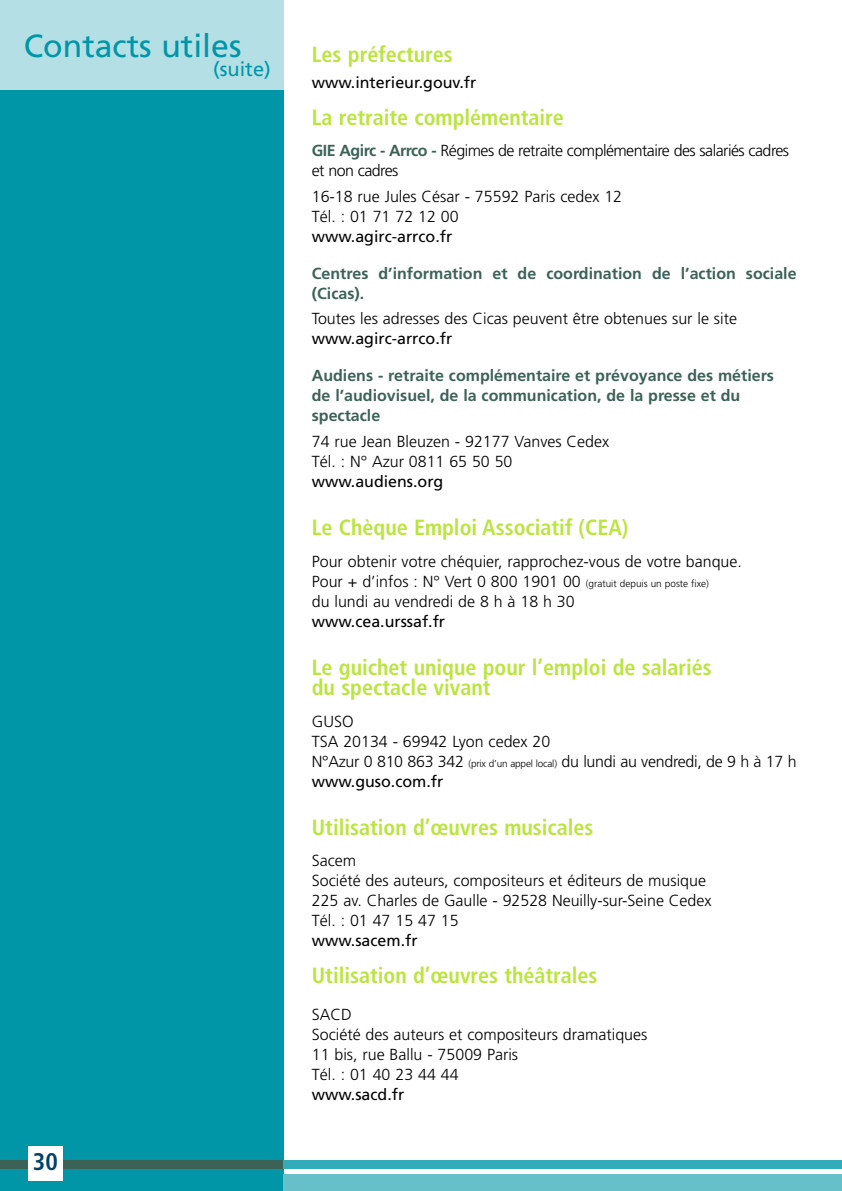
<style>
.page{position:relative;width:842px;height:1191px;background:#fff}
.page>*{position:absolute;margin:0;border:0;box-sizing:border-box;transform-origin:0 0}
.t1{font:32px "Frutiger";color:#0096a7}
.t2{font:700 condensed 24px "Frutiger";color:#004265}
.t3{font:700 condensed 22px/20px "Frutiger";color:#bae53e}
.t4{font:20px "Frutiger";color:#0096a7}
.t5{font:300 16px/20px "Frutiger";color:#000}
.t6{font:700 16px/20px "Frutiger";color:#3c6258}
.t7{font:16px "Frutiger";color:#000}
.t8{font:300 16px/20px "Frutiger";letter-spacing:-.035em;color:#000}
.s1{font-weight:700;color:#3c6258}
.s2{font-size:10px}
.s3{font-weight:400}
</style>
<div class="page">
<div style="left:0;top:0;width:283px;height:1190px;background:#0096a7"></div>
<hr style="left:841px;top:0;width:1px;height:1162px;background:#b3dfe5">
<div style="left:0;top:0;width:283px;height:90px;background:#b3dfe5"></div>
<div style="left:0;top:1159px;width:283px;height:9px;background:#3c6258"></div>
<div style="left:283px;top:1159px;width:559px;height:9px;background:#33abb9"></div>
<div style="left:283px;top:1174px;width:559px;height:16px;background:#66c0ca"></div>
<div style="left:28px;top:1146px;width:34px;height:34px;background:#fff"></div>
<h1 class="t1" style="left:24px;top:33px;width:219px">Contacts utiles</h1>
<p class="t4" style="left:213px;top:61px;width:59px">(suite)</p>
<h2 class="t2" style="left:33px;top:1152px;width:26px">30</h2>
<h3 class="t3" style="left:312px;top:46px;width:142px">Les préfectures</h3>
<p class="t7" style="left:312px;top:76px;width:166px">www.interieur.gouv.fr</p>
<h3 class="t3" style="left:312px;top:109px;width:253px">La retraite complémentaire</h3>
<p class="t8" style="left:312px;top:142px;width:479px"><span class="s1">GIE Agirc - Arrco -</span> Régimes de retraite complémentaire des salariés cadres et non cadres</p>
<p class="t5" style="left:312px;top:187px;width:312px">16-18 rue Jules César - 75592 Paris cedex 12<br>Tél. : 01 71 72 12 00</p>
<p class="t7" style="left:312px;top:230px;width:142px">www.agirc-arrco.fr</p>
<p class="t6" style="left:312px;top:264px;width:486px">Centres d’information et de coordination de l’action sociale (Cicas).</p>
<p class="t5" style="left:312px;top:310px;width:427px">Toutes les adresses des Cicas peuvent être obtenues sur le site</p>
<p class="t7" style="left:312px;top:332px;width:142px">www.agirc-arrco.fr</p>
<p class="t6" style="left:312px;top:367px;width:464px">Audiens - retraite complémentaire et prévoyance des métiers de l’audiovisuel, de la communication, de la presse et du spectacle</p>
<p class="t5" style="left:312px;top:433px;width:299px">74 rue Jean Bleuzen - 92177 Vanves Cedex<br>Tél. : N° Azur 0811 65 50 50</p>
<p class="t7" style="left:312px;top:475px;width:133px">www.audiens.org</p>
<h3 class="t3" style="left:312px;top:519px;width:318px">Le Chèque Emploi Associatif (CEA)</h3>
<p class="t5" style="left:312px;top:552px;width:432px">Pour obtenir votre chéquier, rapprochez-vous de votre banque.<br>Pour + d’infos : N° Vert 0 800 1901 00 <span class="s2">(gratuit depuis un poste fixe)<br></span>du lundi au vendredi de 8 h à 18 h 30</p>
<p class="t7" style="left:312px;top:615px;width:135px">www.cea.urssaf.fr</p>
<h3 class="t3" style="left:312px;top:659px;width:401px">Le guichet unique pour l’emploi de salariés du spectacle vivant</h3>
<p class="t5" style="left:312px;top:712px;width:486px">GUSO<br>TSA 20134 - 69942 Lyon cedex 20<br>N°Azur 0 810 863 342 <span class="s2">(prix d’un appel local)</span> du lundi au vendredi, de 9 h à 17 h <span class="s3">www.guso.com.fr</span></p>
<h3 class="t3" style="left:312px;top:819px;width:283px">Utilisation d’œuvres musicales</h3>
<p class="t5" style="left:312px;top:852px;width:401px">Sacem<br>Société des auteurs, compositeurs et éditeurs de musique 225 av. Charles de Gaulle - 92528 Neuilly-sur-Seine Cedex Tél. : 01 47 15 47 15</p>
<p class="t7" style="left:312px;top:934px;width:107px">www.sacem.fr</p>
<h3 class="t3" style="left:312px;top:967px;width:287px">Utilisation d’œuvres théâtrales</h3>
<p class="t5" style="left:312px;top:1006px;width:337px">SACD<br>Société des auteurs et compositeurs dramatiques<br>11 bis, rue Ballu - 75009 Paris<br>Tél. : 01 40 23 44 44</p>
<p class="t7" style="left:312px;top:1088px;width:94px">www.sacd.fr</p>
</div>
